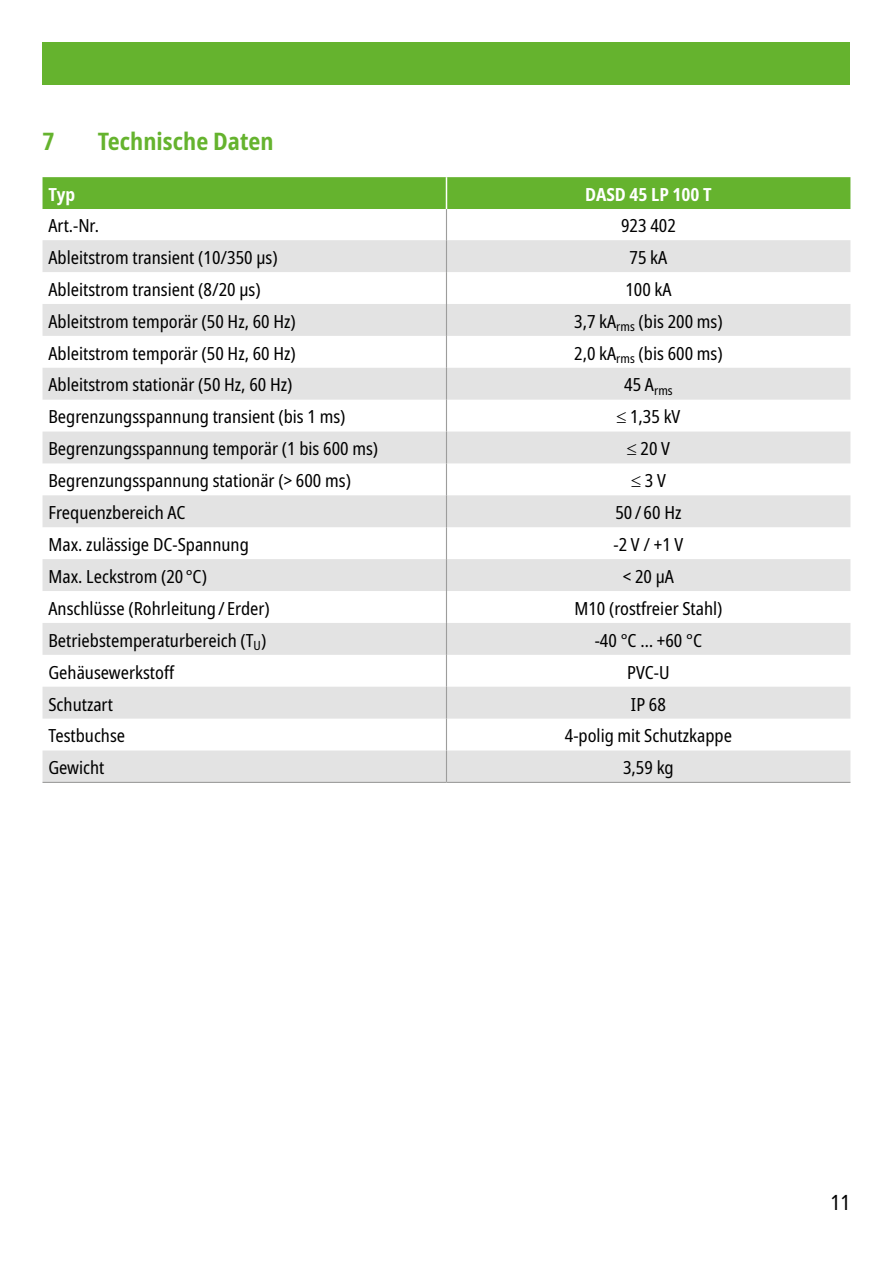
<style>
.page{position:relative;width:893px;height:1263px;background:#fff}
.page>*{position:absolute;margin:0;border:0;box-sizing:border-box;transform-origin:0 0}
.t1{font:700 condensed 24px "Noto Sans";color:#65b32e}
.t2{font:condensed 21px "Noto Sans";color:#000}
.t3{font:condensed 18px "Noto Sans";color:#000}
.t4{font:700 condensed 18px "Noto Sans";color:#fff}
</style>
<div class="page">
<div style="left:43px;top:43px;width:807px;height:42px;background:#65b32e"></div>
<div style="left:43px;top:177px;width:807px;height:32px;background:#65b32e"></div>
<svg style="left:43px;top:240px;width:807px;height:542px;fill:#e3e3e3"></svg>
<hr style="left:446px;top:177px;width:1px;height:32px;background:#fff">
<hr style="left:43px;top:782px;width:403px;height:1px;background:#9d9d9c">
<hr style="left:446px;top:782px;width:404px;height:1px;background:#9d9d9c">
<hr style="left:446px;top:209px;width:1px;height:31px;background:#9d9d9c">
<hr style="left:446px;top:240px;width:1px;height:32px;background:#9d9d9c">
<hr style="left:446px;top:272px;width:1px;height:32px;background:#9d9d9c">
<hr style="left:446px;top:304px;width:1px;height:32px;background:#9d9d9c">
<hr style="left:446px;top:336px;width:1px;height:32px;background:#9d9d9c">
<hr style="left:446px;top:368px;width:1px;height:32px;background:#9d9d9c">
<hr style="left:446px;top:400px;width:1px;height:32px;background:#9d9d9c">
<hr style="left:446px;top:432px;width:1px;height:31px;background:#9d9d9c">
<hr style="left:446px;top:463px;width:1px;height:32px;background:#9d9d9c">
<hr style="left:446px;top:495px;width:1px;height:32px;background:#9d9d9c">
<hr style="left:446px;top:527px;width:1px;height:32px;background:#9d9d9c">
<hr style="left:446px;top:559px;width:1px;height:32px;background:#9d9d9c">
<hr style="left:446px;top:591px;width:1px;height:32px;background:#9d9d9c">
<hr style="left:446px;top:623px;width:1px;height:32px;background:#9d9d9c">
<hr style="left:446px;top:655px;width:1px;height:32px;background:#9d9d9c">
<hr style="left:446px;top:687px;width:1px;height:32px;background:#9d9d9c">
<hr style="left:446px;top:719px;width:1px;height:31px;background:#9d9d9c">
<hr style="left:446px;top:750px;width:1px;height:32px;background:#9d9d9c">
<h1 class="t1" style="left:43px;top:124px;width:13px">7</h1>
<h1 class="t1" style="left:98px;top:124px;width:177px">Technische Daten</h1>
<p class="t4" style="left:48px;top:182px;width:28px">Typ</p>
<p class="t4" style="left:585px;top:182px;width:128px">DASD 45 LP 100 T</p>
<p class="t3" style="left:48px;top:213px;width:52px">Art.-Nr.</p>
<p class="t3" style="left:621px;top:213px;width:56px">923 402</p>
<p class="t3" style="left:48px;top:245px;width:231px">Ableitstrom transient (10/350 µs)</p>
<p class="t3" style="left:630px;top:245px;width:39px">75 kA</p>
<p class="t3" style="left:48px;top:277px;width:214px">Ableitstrom transient (8/20 µs)</p>
<p class="t3" style="left:625px;top:277px;width:48px">100 kA</p>
<p class="t3" style="left:48px;top:309px;width:249px">Ableitstrom temporär (50 Hz, 60 Hz)</p>
<p class="t3" style="left:574px;top:309px;width:150px">3,7 kA<sub>rms</sub> (bis 200 ms)</p>
<p class="t3" style="left:48px;top:340px;width:249px">Ableitstrom temporär (50 Hz, 60 Hz)</p>
<p class="t3" style="left:574px;top:340px;width:150px">2,0 kA<sub>rms</sub> (bis 600 ms)</p>
<p class="t3" style="left:48px;top:372px;width:245px">Ableitstrom stationär (50 Hz, 60 Hz)</p>
<p class="t3" style="left:624px;top:372px;width:50px">45 A<sub>rms</sub></p>
<p class="t3" style="left:48px;top:404px;width:299px">Begrenzungsspannung transient (bis 1 ms)</p>
<p class="t3" style="left:616px;top:404px;width:65px">≤ 1,35 kV</p>
<p class="t3" style="left:48px;top:436px;width:331px">Begrenzungsspannung temporär (1 bis 600 ms)</p>
<p class="t3" style="left:627px;top:436px;width:45px">≤ 20 V</p>
<p class="t3" style="left:48px;top:468px;width:304px">Begrenzungsspannung stationär (&gt; 600 ms)</p>
<p class="t3" style="left:631px;top:468px;width:36px">≤ 3 V</p>
<p class="t3" style="left:48px;top:500px;width:139px">Frequenzbereich AC</p>
<p class="t3" style="left:615px;top:500px;width:67px">50 / 60 Hz</p>
<p class="t3" style="left:48px;top:532px;width:202px">Max. zulässige DC-Spannung</p>
<p class="t3" style="left:613px;top:532px;width:71px">-2 V / +1 V</p>
<p class="t3" style="left:48px;top:564px;width:160px">Max. Leckstrom (20 °C)</p>
<p class="t3" style="left:623px;top:564px;width:53px">&lt; 20 µA</p>
<p class="t3" style="left:48px;top:596px;width:223px">Anschlüsse (Rohrleitung/ Erder)</p>
<p class="t3" style="left:574px;top:596px;width:150px">M10 (rostfreier Stahl)</p>
<p class="t3" style="left:48px;top:627px;width:219px">Betriebstemperaturbereich (T<sub>U</sub>)</p>
<p class="t3" style="left:595px;top:627px;width:109px">-40 °C … +60 °C</p>
<p class="t3" style="left:48px;top:659px;width:128px">Gehäusewerkstoff</p>
<p class="t3" style="left:627px;top:659px;width:44px">PVC-U</p>
<p class="t3" style="left:48px;top:692px;width:66px">Schutzart</p>
<p class="t3" style="left:631px;top:692px;width:36px">IP 68</p>
<p class="t3" style="left:48px;top:723px;width:78px">Testbuchse</p>
<p class="t3" style="left:565px;top:723px;width:169px">4-polig mit Schutzkappe</p>
<p class="t3" style="left:48px;top:755px;width:58px">Gewicht</p>
<p class="t3" style="left:623px;top:755px;width:52px">3,59 kg</p>
<p class="t2" style="left:831px;top:1187px;width:21px">11</p>
</div>
